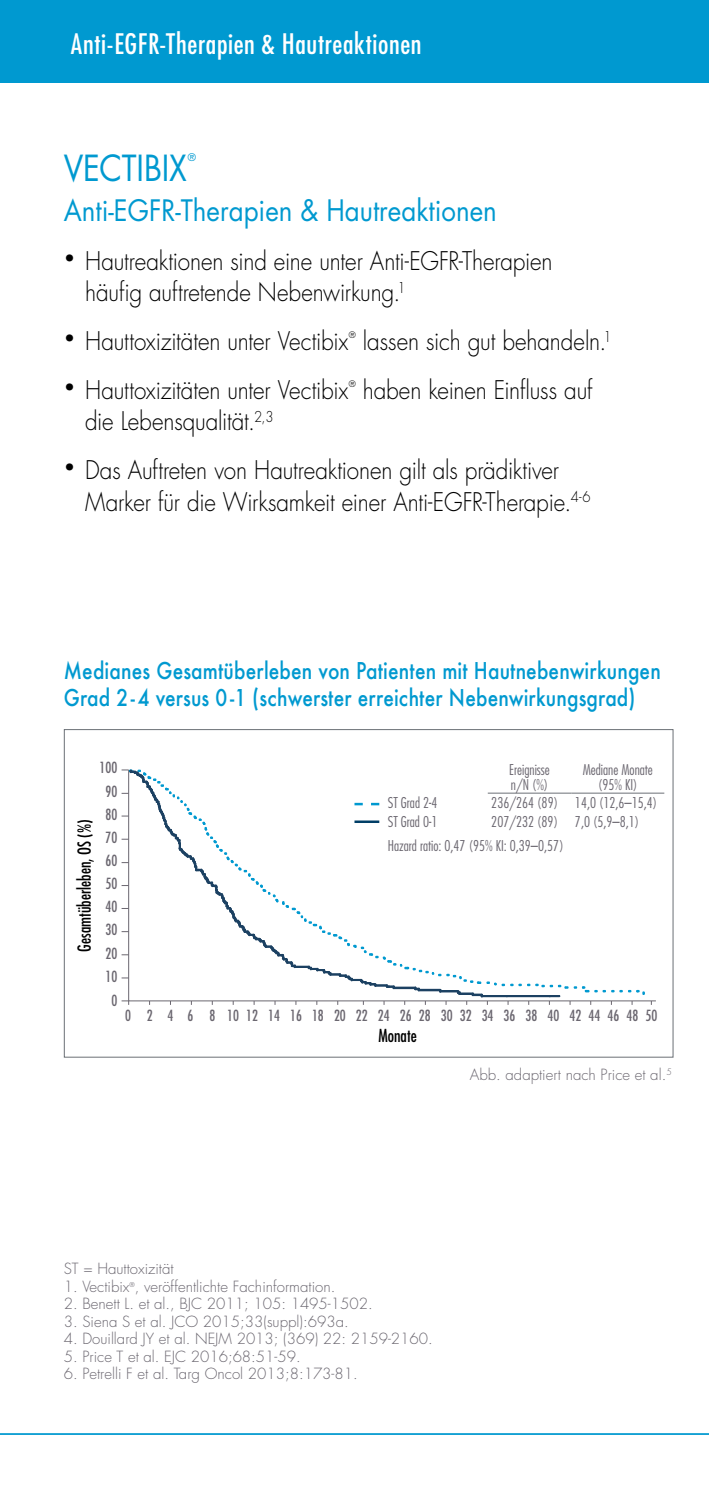
<style>
.page{position:relative;width:709px;height:1489px;background:#fff}
.page>*{position:absolute;margin:0;border:0;box-sizing:border-box;transform-origin:0 0}
.t1{font:35px "Futura";letter-spacing:-.01em;color:#0099d0;scale:.9 1}
.t2{font:28.75px "Futura";color:#0099d0;scale:.9 1}
.t3{font:condensed 27.5px "Futura";letter-spacing:.025em;color:#fff}
.t4{font:300 25px/31.2px "Futura";letter-spacing:-.01em;color:#000;scale:.9 1}
.t5{font:500 22.5px/27.5px "Futura";letter-spacing:.005em;color:#0099d0;scale:.85 1}
.t6{font:condensed 17.5px "Futura";color:#000;scale:.96 1}
.t7{font:300 15px "Futura";color:#6b6770}
.t8{font:condensed 15px/23.2px "Futura";color:#6b6770;text-align:center;scale:.96 1}
.t9{font:300 condensed 14.5px/15px "Futura";color:#6b6770}
.t10{font:10.25px "Futura";color:#0099d0}
.t11{font:300 8.75px "Futura";color:#000}
.t12{font:300 6.5px "Futura";color:#6b6770}
</style>
<div class="page">
<hr style="left:571px;top:792px;width:93px;height:1px;background:#6b7076">
<svg style="left:122px;top:769px;width:523px;height:235px"></svg>
<svg style="left:0;top:1433px;width:709px;height:2px"></svg>
<div style="left:0;top:0;width:709px;height:83px;background:#0099d0"></div>
<p class="t3" style="left:71px;top:27px;width:352px">Anti-EGFR-Therapien &amp; Hautreaktionen</p>
<h1 class="t1" style="left:64px;top:144px;width:138px">VECTIBIX</h1>
<p class="t10" style="left:188px;top:150px;width:10px">®</p>
<p class="t2" style="left:64px;top:190px;width:482px">Anti-EGFR-Therapien &amp; Hautreaktionen</p>
<p class="t4" style="left:85px;top:245px;width:521px;text-indent:-21px"><sup>•</sup> Hautreaktionen sind eine unter Anti-EGFR-Therapien häufig auftretende Nebenwirkung.<sup>1</sup></p>
<p class="t4" style="left:64px;top:326px;width:318px"><sup>•</sup> Hauttoxizitäten unter Vectibix</p>
<p class="t11" style="left:349px;top:329px;width:8px">®</p>
<p class="t4" style="left:363px;top:326px;width:278px">lassen sich gut behandeln.<sup>1</sup></p>
<p class="t4" style="left:64px;top:375px;width:318px"><sup>•</sup> Hauttoxizitäten unter Vectibix</p>
<p class="t11" style="left:349px;top:378px;width:8px">®</p>
<p class="t4" style="left:363px;top:375px;width:257px">haben keinen Einfluss auf</p>
<p class="t4" style="left:85px;top:406px;width:211px">die Lebensqualität.<sup>2,3</sup></p>
<p class="t4" style="left:85px;top:455px;width:563px;text-indent:-21px"><sup>•</sup> Das Auftreten von Hautreaktionen gilt als prädiktiver<br>Marker für die Wirksamkeit einer Anti-EGFR-Therapie.<sup>4-6</sup></p>
<p class="t5" style="left:64px;top:656px;width:704px">Medianes Gesamtüberleben von Patienten mit Hautnebenwirkungen<br>Grad 2-4 versus 0-1 (schwerster erreichter Nebenwirkungsgrad)</p>
<p class="t8" style="left:100px;top:756px;width:20px">100<br>90</p>
<p class="t8" style="left:105px;top:825px;width:14px;text-align:left">70<br>60</p>
<p class="t8" style="left:105px;top:802px;width:14px">80</p>
<p class="t6" style="left:73px;top:951px;width:140px;rotate:-90deg">Gesamtüberleben, OS (%)</p>
<p class="t8" style="left:105px;top:871px;width:14px">50<br>40<br>30<br>20<br>10<br>0</p>
<p class="t9" style="left:509px;top:761px;width:42px">Ereignisse n/N (%)</p>
<p class="t9" style="left:583px;top:761px;width:72px;text-align:center">Mediane Monate (95% KI)</p>
<p class="t9" style="left:388px;top:795px;width:51px">ST Grad 2-4</p>
<p class="t9" style="left:491px;top:795px;width:167px">236/264 (89) 14,0 (12,6–15,4)</p>
<p class="t9" style="left:388px;top:814px;width:51px">ST Grad 0-1</p>
<p class="t9" style="left:388px;top:809px;width:253px;line-height:23.8px;text-indent:103px">207/232 (89) 7,0 (5,9–8,1)<br>Hazard ratio: 0,47 (95% KI: 0,39–0,57)</p>
<p class="t8" style="left:125px;top:1004px;width:556px">0 2 4 6 8 10 12 14 16 18 20 22 24 26 28 30 32 34 36 38 40 42 44 46 48 50</p>
<p class="t6" style="left:378px;top:1024px;width:41px">Monate</p>
<p class="t7" style="left:470px;top:1064px;width:203px">Abb. adaptiert nach Price et al.<sup>5</sup></p>
<p class="t7" style="left:64px;top:1258px;width:111px">ST = Hauttoxizität</p>
<p class="t7" style="left:64px;top:1276px;width:273px">1. Vectibix , veröffentlichte Fachinformation.</p>
<p class="t12" style="left:130px;top:1280px;width:7px">®</p>
<p class="t7" style="left:64px;top:1293px;width:310px">2. Benett L. et al., BJC 2011; 105: 1495-1502.</p>
<p class="t7" style="left:64px;top:1311px;width:286px">3. Siena S et al. JCO 2015;33(suppl):693a.</p>
<p class="t7" style="left:64px;top:1328px;width:370px">4. Douillard JY et al. NEJM 2013; (369) 22: 2159-2160.</p>
<p class="t7" style="left:64px;top:1346px;width:238px">5. Price T et al. EJC 2016;68:51-59.</p>
<p class="t7" style="left:64px;top:1363px;width:295px">6. Petrelli F et al. Targ Oncol 2013;8:173-81.</p>
</div>
